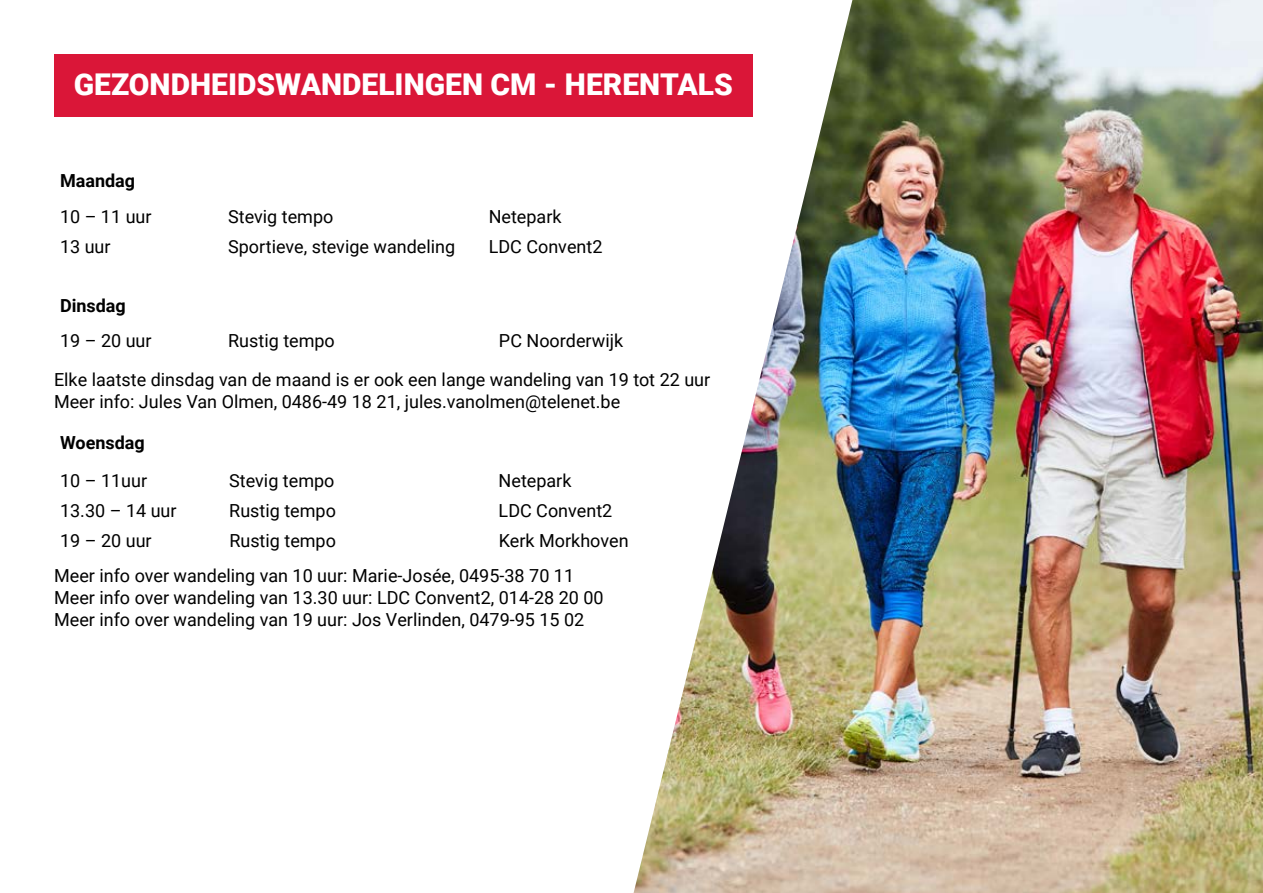
<style>
.page{position:relative;width:1263px;height:893px;background:#fff}
.page>*{position:absolute;margin:0;border:0;box-sizing:border-box;transform-origin:0 0}
.t1{font:900 30px "Roboto";color:#fff}
.t2{font:18px/21.6px "Roboto";color:#000}
.t3{font:700 18px "Roboto";color:#000}
</style>
<div class="page">
<div style="left:54px;top:54px;width:699px;height:62px;background:#da1638"></div>
<img style="left:634px;top:0;width:629px;height:893px">
<h1 class="t1" style="left:74px;top:63px;width:661px">GEZONDHEIDSWANDELINGEN CM - HERENTALS</h1>
<p class="t3" style="left:60px;top:168px;width:77px">Maandag</p>
<p class="t2" style="left:60px;top:205px;width:93px">10 – 11 uur</p>
<p class="t2" style="left:228px;top:205px;width:107px">Stevig tempo</p>
<p class="t2" style="left:489px;top:205px;width:74px">Netepark</p>
<p class="t2" style="left:60px;top:235px;width:52px">13 uur</p>
<p class="t2" style="left:228px;top:235px;width:228px">Sportieve, stevige wandeling</p>
<p class="t2" style="left:489px;top:235px;width:115px">LDC Convent2</p>
<p class="t3" style="left:60px;top:293px;width:67px">Dinsdag</p>
<p class="t2" style="left:60px;top:329px;width:93px">19 – 20 uur</p>
<p class="t2" style="left:228px;top:329px;width:108px">Rustig tempo</p>
<p class="t2" style="left:499px;top:329px;width:126px">PC Noorderwijk</p>
<p class="t2" style="left:54px;top:368px;width:658px">Elke laatste dinsdag van de maand is er ook een lange wandeling van 19 tot 22 uur<br>Meer info: Jules Van Olmen, 0486-49 18 21, jules.vanolmen@telenet.be</p>
<p class="t3" style="left:60px;top:430px;width:86px">Woensdag</p>
<p class="t2" style="left:60px;top:469px;width:89px">10 – 11uur</p>
<p class="t2" style="left:229px;top:469px;width:107px">Stevig tempo</p>
<p class="t2" style="left:499px;top:469px;width:74px">Netepark</p>
<p class="t2" style="left:60px;top:499px;width:118px">13.30 – 14 uur</p>
<p class="t2" style="left:229px;top:499px;width:108px">Rustig tempo</p>
<p class="t2" style="left:499px;top:499px;width:115px">LDC Convent2</p>
<p class="t2" style="left:60px;top:529px;width:93px">19 – 20 uur</p>
<p class="t2" style="left:229px;top:529px;width:108px">Rustig tempo</p>
<p class="t2" style="left:54px;top:522px;width:576px;line-height:35.8px;text-indent:445px">Kerk Morkhoven<br>Meer info over wandeling van 10 uur: Marie-Josée, 0495-38 70 11</p>
<p class="t2" style="left:54px;top:586px;width:551px">Meer info over wandeling van 13.30 uur: LDC Convent2, 014-28 20 00<br>Meer info over wandeling van 19 uur: Jos Verlinden, 0479-95 15 02</p>
</div>
